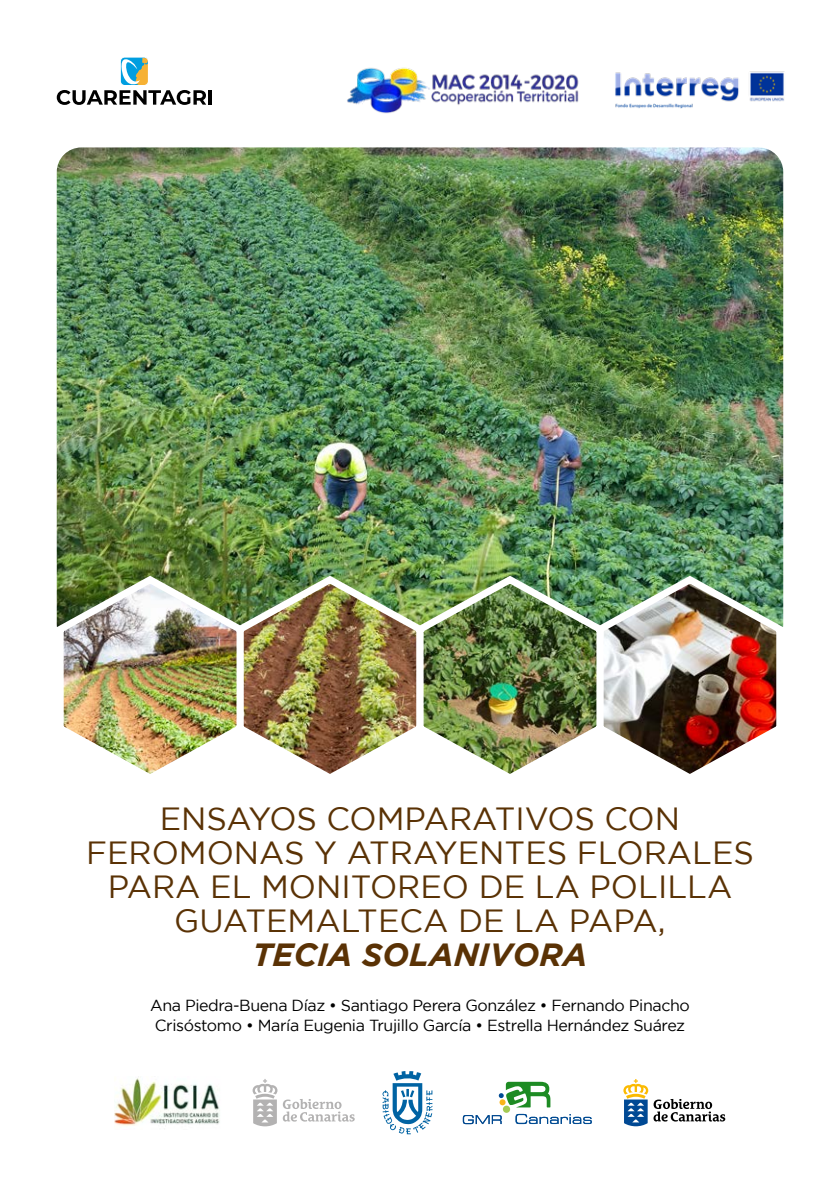
<style>
.page{position:relative;width:840px;height:1191px;background:#fff}
.page>*{position:absolute;margin:0;border:0;box-sizing:border-box;transform-origin:0 0}
.t1{font:32px/34px "Gotham";color:#5a3205;text-align:center}
.t2{font:italic 700 32px "Gotham";color:#5a3205}
.t3{font:16px/20px "Gotham";letter-spacing:-.025em;color:#000}
</style>
<div class="page">
<svg style="left:57px;top:57px;width:149px;height:48px"></svg>
<hr style="left:208px;top:90px;width:4px;height:15px;background:#000">
<img style="left:57px;top:147px;width:725px;height:425px">
<img style="left:347px;top:67px;width:232px;height:47px">
<img style="left:615px;top:71px;width:170px;height:38px">
<div style="left:502px;top:1105px;width:8px;height:7px;background:#a5ca52;border-radius:50%"></div>
<svg style="left:498px;top:1081px;width:52px;height:26px"></svg>
<svg style="left:462px;top:1115px;width:39px;height:9px"></svg>
<svg style="left:515px;top:1113px;width:76px;height:11px"></svg>
<svg style="left:623px;top:1079px;width:101px;height:47px"></svg>
<img style="left:115px;top:1077px;width:105px;height:49px">
<svg style="left:252px;top:1079px;width:102px;height:47px"></svg>
<svg style="left:382px;top:1071px;width:50px;height:63px"></svg>
<img style="left:247px;top:572px;width:163px;height:202px">
<img style="left:56px;top:572px;width:191px;height:202px">
<img style="left:606px;top:572px;width:178px;height:202px">
<img style="left:410px;top:572px;width:196px;height:202px">
<h1 class="t1" style="left:86px;top:801px;width:669px">ENSAYOS COMPARATIVOS CON<br>FEROMONAS Y ATRAYENTES FLORALES<br>PARA EL MONITOREO DE LA POLILLA<br>GUATEMALTECA DE LA PAPA,</h1>
<h1 class="t2" style="left:252px;top:936px;width:336px">TECIA SOLANIVORA</h1>
<p class="t3" style="left:150px;top:994px;width:541px">Ana Piedra-Buena Díaz • Santiago Perera González • Fernando Pinacho<br>Crisóstomo • María Eugenia Trujillo García • Estrella Hernández Suárez</p>
</div>
